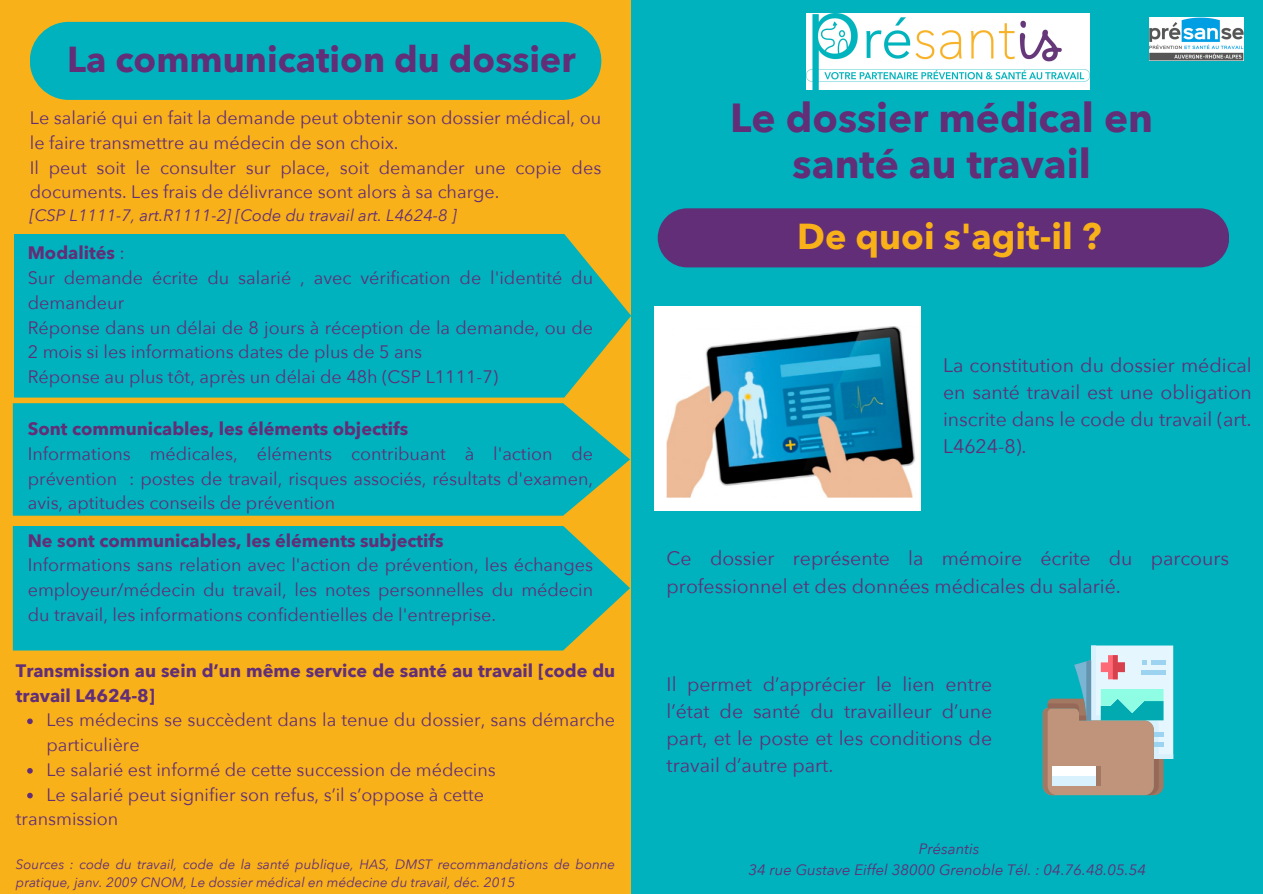
<style>
.page{position:relative;width:1263px;height:894px;background:#fff}
.page>*{position:absolute;margin:0;border:0;box-sizing:border-box;transform-origin:0 0}
.t1{font:700 40.5px "Avenir Next";color:#622e77}
.t2{font:700 36px "Avenir Next";color:#622e77}
.t3{font:700 36px "Avenir Next";color:#f9b119}
.t4{font:19.5px/27px "Avenir Next";color:#622e77;text-align:justify}
.t5{font:18px/24.8px "Avenir Next";color:#622e77}
.t6{font:700 18px/24.8px "Avenir Next";color:#622e77}
.t7{font:italic 16.5px "Avenir Next";color:#622e77}
.t8{font:italic 15px "Avenir Next";color:#622e77}
.t9{font:italic 13.5px/18px "Avenir Next";color:#622e77}
.s1{font-weight:400}
</style>
<div class="page">
<div style="left:0;top:0;width:1263px;height:893px;background:#00b2bd"></div>
<div style="left:0;top:0;width:631px;height:893px;background:#f9b119"></div>
<div style="left:658px;top:208px;width:571px;height:59px;background:#622e77;border-radius:30px"></div>
<svg style="left:1043px;top:645px;width:130px;height:150px"></svg>
<div style="left:1154px;top:732px;width:9px;height:5px;background:#9bd3f1"></div>
<div style="left:1154px;top:741px;width:9px;height:5px;background:#9bd3f1"></div>
<img style="left:654px;top:307px;width:266px;height:203px">
<div style="left:30px;top:22px;width:571px;height:78px;background:#00b2bd;border-radius:39px"></div>
<div style="left:14px;top:234px;width:617px;height:163px;background:#00b2bd"></div>
<div style="left:13px;top:403px;width:617px;height:112px;background:#00b2bd"></div>
<div style="left:13px;top:526px;width:617px;height:124px;background:#00b2bd"></div>
<img style="left:1149px;top:18px;width:94px;height:42px">
<img style="left:806px;top:13px;width:284px;height:77px">
<svg style="left:27px;top:718px;width:6px;height:6px"></svg>
<svg style="left:27px;top:768px;width:6px;height:5px"></svg>
<svg style="left:27px;top:792px;width:6px;height:6px"></svg>
<p class="t2" style="left:67px;top:36px;width:510px">La communication du dossier</p>
<p class="t5" style="left:30px;top:106px;width:573px">Le salarié qui en fait la demande peut obtenir son dossier médical, ou le faire transmettre au médecin de son choix.</p>
<p class="t5" style="left:30px;top:155px;width:573px">Il peut soit le consulter sur place, soit demander une copie des documents. Les frais de délivrance sont alors à sa charge.</p>
<p class="t7" style="left:30px;top:204px;width:428px">[CSP L1111-7, art.R1111-2] [Code du travail art. L4624-8 ]</p>
<p class="t6" style="left:28px;top:241px;width:99px">Modalités <span class="s1">:</span></p>
<p class="t5" style="left:28px;top:266px;width:567px">Sur demande écrite du salarié , avec vérification de l'identité du demandeur</p>
<p class="t5" style="left:28px;top:315px;width:567px">Réponse dans un délai de 8 jours à réception de la demande, ou de<br>2 mois si les informations dates de plus de 5 ans</p>
<p class="t5" style="left:28px;top:365px;width:472px">Réponse au plus tôt, après un délai de 48h (CSP L1111-7)</p>
<p class="t6" style="left:28px;top:417px;width:382px">Sont communicables, les éléments objectifs</p>
<p class="t5" style="left:28px;top:441px;width:567px;text-align:justify">Informations médicales, éléments contribuant à l'action de prévention : postes de travail, risques associés, résultats d'examen, avis, aptitudes conseils de prévention</p>
<p class="t6" style="left:28px;top:528px;width:417px">Ne sont communicables, les éléments subjectifs</p>
<p class="t5" style="left:28px;top:553px;width:567px;text-align:justify">Informations sans relation avec l'action de prévention, les échanges employeur/médecin du travail, les notes personnelles du médecin du travail, les informations confidentielles de l'entreprise.</p>
<p class="t6" style="left:16px;top:658px;width:601px">Transmission au sein d’un même service de santé au travail [code du travail L4624-8]</p>
<p class="t5" style="left:46px;top:708px;width:570px">Les médecins se succèdent dans la tenue du dossier, sans démarche particulière</p>
<p class="t5" style="left:46px;top:757px;width:451px">Le salarié est informé de cette succession de médecins</p>
<p class="t5" style="left:46px;top:782px;width:439px">Le salarié peut signifier son refus, s’il s’oppose à cette</p>
<p class="t5" style="left:16px;top:807px;width:104px">transmission</p>
<p class="t9" style="left:16px;top:855px;width:601px">Sources : code du travail, code de la santé publique, HAS, DMST recommandations de bonne pratique, janv. 2009 CNOM, Le dossier médical en médecine du travail, déc. 2015</p>
<p class="t1" style="left:730px;top:91px;width:424px">Le dossier médical en</p>
<p class="t1" style="left:793px;top:137px;width:300px">santé au travail</p>
<p class="t3" style="left:797px;top:212px;width:306px">De quoi s'agit-il ?</p>
<p class="t4" style="left:943px;top:352px;width:310px">La constitution du dossier médical en santé travail est une obligation inscrite dans le code du travail (art.<br>L4624-8).</p>
<p class="t4" style="left:667px;top:545px;width:564px">Ce dossier représente la mémoire écrite du parcours professionnel et des données médicales du salarié.</p>
<p class="t4" style="left:667px;top:671px;width:327px">Il permet d’apprécier le lien entre l’état de santé du travailleur d’une part, et le poste et les conditions de travail d’autre part.</p>
<p class="t8" style="left:919px;top:839px;width:62px">Présantis</p>
<p class="t8" style="left:748px;top:859px;width:399px">34 rue Gustave Eiffel 38000 Grenoble Tél. : 04.76.48.05.54</p>
</div>
